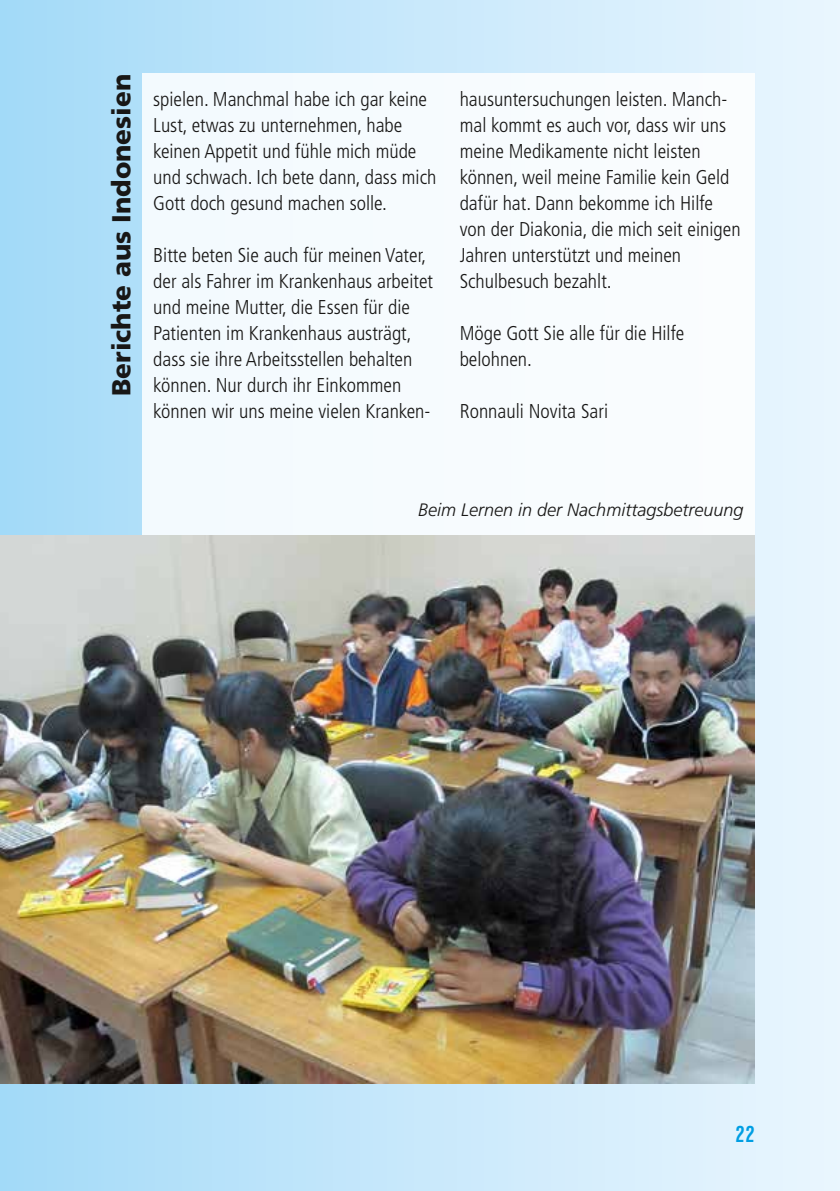
<style>
.page{position:relative;width:840px;height:1191px;background:#fff}
.page>*{position:absolute;margin:0;border:0;box-sizing:border-box;transform-origin:0 0}
.t1{font:900 26px "Frutiger LT Std";color:#181716}
.t2{font:700 condensed 24px "Nimbus Sans D";color:#009ee3}
.t3{font:300 condensed 20px/26px "Frutiger LT Std";color:#181716}
.t4{font:italic 300 18px "Frutiger LT Std";color:#181716}
</style>
<div class="page">
<div style="left:0;top:0;width:839px;height:1191px;background:linear-gradient(to right,#a4daf8,#ebf6fe)"></div>
<div style="left:142px;top:74px;width:612px;height:1009px;background:#f6fbfe"></div>
<img style="left:0;top:535px;width:754px;height:548px">
<h1 class="t1" style="left:106px;top:396px;width:324px;rotate:-90deg">Berichte aus Indonesien</h1>
<p class="t3" style="left:153px;top:86px;width:284px">spielen. Manchmal habe ich gar keine Lust, etwas zu unternehmen, habe keinen Appetit und fühle mich müde und schwach. Ich bete dann, dass mich Gott doch gesund machen solle.</p>
<p class="t3" style="left:153px;top:242px;width:281px">Bitte beten Sie auch für meinen Vater, der als Fahrer im Krankenhaus arbeitet und meine Mutter, die Essen für die Patienten im Krankenhaus austrägt, dass sie ihre Arbeitsstellen behalten können. Nur durch ihr Einkommen können wir uns meine vielen Kranken-</p>
<p class="t3" style="left:459px;top:86px;width:282px">hausuntersuchungen leisten. Manch&shy;mal kommt es auch vor, dass wir uns meine Medikamente nicht leisten können, weil meine Familie kein Geld dafür hat. Dann bekomme ich Hilfe von der Diakonia, die mich seit einigen Jahren unterstützt und meinen Schulbesuch bezahlt.</p>
<p class="t3" style="left:459px;top:320px;width:226px">Möge Gott Sie alle für die Hilfe belohnen.</p>
<p class="t3" style="left:459px;top:398px;width:150px">Ronnauli Novita Sari</p>
<p class="t4" style="left:418px;top:499px;width:327px">Beim Lernen in der Nachmittagsbetreuung</p>
<p class="t2" style="left:734px;top:1121px;width:21px">22</p>
</div>
